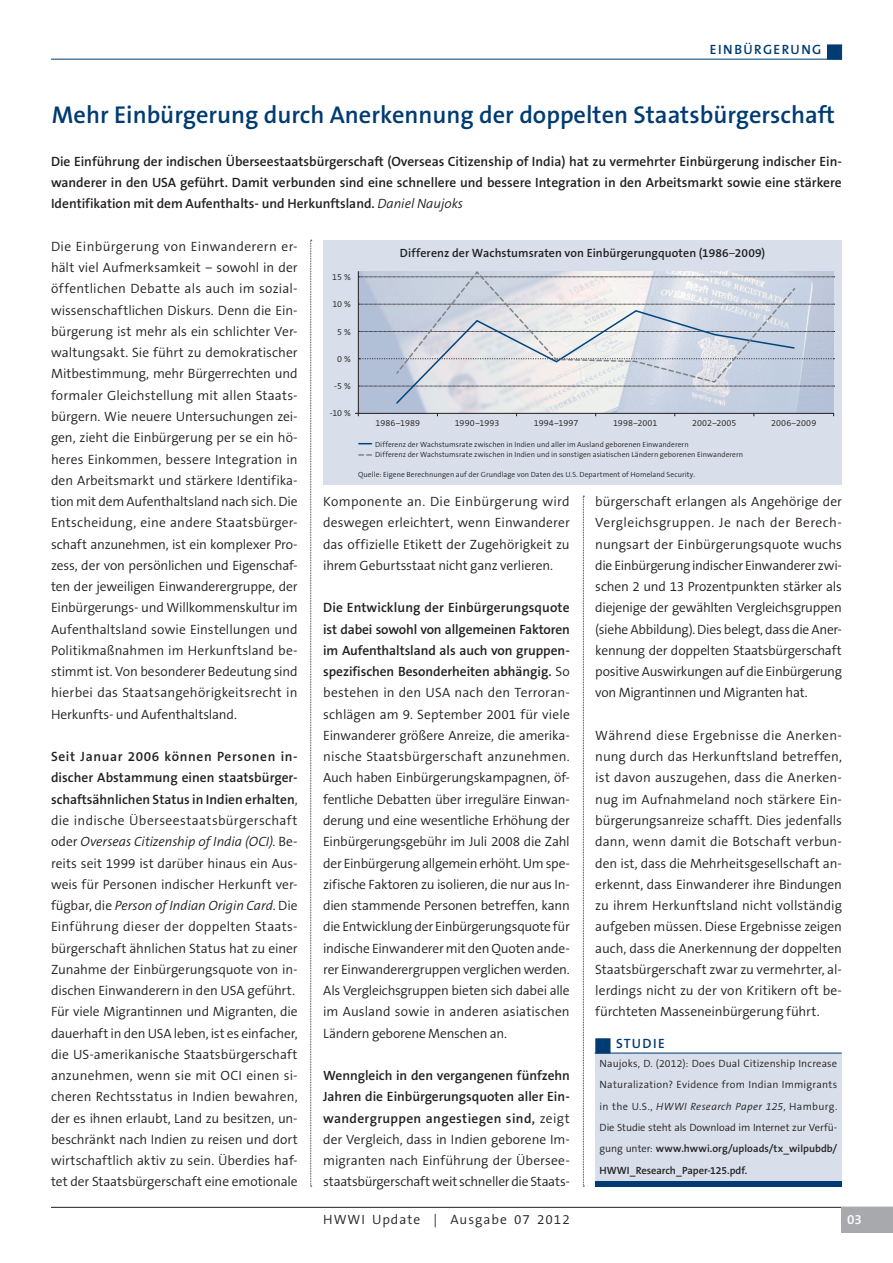
<style>
.page{position:relative;width:893px;height:1263px;background:#fff}
.page>*{position:absolute;margin:0;border:0;box-sizing:border-box;transform-origin:0 0}
.Headline{font:600 24.45px "The Sans B6";color:#003b71}
.Fliesstext{font:300 13.5px/21.3px "The Sans B4";letter-spacing:-.01em;color:#231f20;text-align:justify}
.Fliesstext-2{font:600 13.5px/21.3px "The Sans B6";color:#231f20;text-align:justify}
.Fliesstext-3{font:300 13.5px "The Sans B4";letter-spacing:.075em;color:#231f20}
.Themen{font:600 13.5px "The Sans B6";letter-spacing:.1em;color:#003b71}
.t1{font:600 13.5px "The Sans B6";color:#fff}
.Bildunterschrift{font:600 12px "The Sans B6";letter-spacing:.005em;color:#231f20}
.Fliesstext-4{font:300 10.5px/21.3px "The Sans B4";letter-spacing:-.005em;color:#231f20;text-align:justify}
.Tabbelen_und_Schaubi{font:300 9px "The Sans B4";color:#231f20}
.Tabbelen_und_Schaubi-2{font:300 9px "The Sans B4";letter-spacing:.02em;color:#231f20}
.Tabbelen_und_Schaubi-3{font:300 7.5px "The Sans B4";letter-spacing:.005em;color:#231f20}
.s1{font-family:"The Sans B4";font-weight:300;font-style:italic}
.s2{font-family:"The Sans B6";font-weight:600}
.s3{font-style:italic}
.s4{font-family:"The Sans B4";font-weight:300}
</style>
<div class="page">
<div style="left:827px;top:45px;width:15px;height:14px;background:#003b71"></div>
<hr style="left:51px;top:1207px;width:842px;height:1px;background:#231f20">
<div style="left:842px;top:1208px;width:51px;height:25px;background:#a8a9ad"></div>
<svg style="left:310px;top:240px;width:2px;height:947px"></svg>
<hr style="left:51px;top:59px;width:791px;height:1px;background:#003b71">
<svg style="left:583px;top:496px;width:1px;height:691px"></svg>
<div style="left:595px;top:1053px;width:246px;height:133px;background:#d8dfeb"></div>
<div style="left:595px;top:1180px;width:247px;height:6px;background:#003b71"></div>
<hr style="left:595px;top:1053px;width:247px;height:1px;background:#003b71">
<div style="left:595px;top:1038px;width:15px;height:15px;background:#003b71;border:1px solid #003b71"></div>
<div style="left:323px;top:240px;width:519px;height:245px;background:#d8dfeb"></div>
<hr style="left:358px;top:271px;width:1px;height:145px;background:#231f20">
<hr style="left:355px;top:413px;width:479px;height:1px;background:#231f20">
<svg style="left:358px;top:273px;width:477px;height:132px"></svg>
<svg style="left:395px;top:271px;width:402px;height:113px"></svg>
<svg style="left:359px;top:443px;width:12px;height:1px"></svg>
<svg style="left:359px;top:454px;width:12px;height:2px"></svg>
<p class="Themen" style="left:710px;top:42px;width:113px">EINBÜRGERUNG</p>
<p class="Headline" style="left:52px;top:102px;width:785px">Mehr Einbürgerung durch Anerkennung der doppelten Staatsbürgerschaft</p>
<p class="Fliesstext-2" style="left:51px;top:151px;width:792px">Die Einführung der indischen Überseestaatsbürgerschaft (Overseas Citizenship of India) hat zu vermehrter Einbürgerung indischer Ein&shy;wanderer in den USA geführt. Damit verbunden sind eine schnellere und bessere Integration in den Arbeitsmarkt sowie eine stärkere Identifikation mit dem Aufenthalts- und Herkunftsland. <span class="s1">Daniel Naujoks</span></p>
<p class="Fliesstext" style="left:51px;top:236px;width:248px">Die Einbürgerung von Einwanderern er&shy;hält viel Aufmerksamkeit − sowohl in der öffentlichen Debatte als auch im sozial&shy;wissenschaftlichen Diskurs. Denn die Ein&shy;bürgerung ist mehr als ein schlichter Ver&shy;waltungsakt. Sie führt zu demokratischer Mitbestimmung, mehr Bürgerrechten und formaler Gleichstellung mit allen Staats&shy;bürgern. Wie neuere Untersuchungen zei&shy;gen, zieht die Einbürgerung per se ein hö&shy;heres Einkommen, bessere Integration in den Arbeitsmarkt und stärkere Identifika&shy;tion mit dem Aufenthaltsland nach sich. Die Entscheidung, eine andere Staatsbürger&shy;schaft anzunehmen, ist ein komplexer Pro&shy;zess, der von persönlichen und Eigenschaf&shy;ten der jeweiligen Einwanderergruppe, der Einbürgerungs- und Willkommenskultur im Aufenthaltsland sowie Einstellungen und Politikmaßnahmen im Herkunftsland be&shy;stimmt ist. Von besonderer Bedeutung sind hierbei das Staatsangehörigkeitsrecht in Herkunfts- und Aufenthaltsland.</p>
<p class="Fliesstext" style="left:51px;top:746px;width:248px"><span class="s2">Seit Januar 2006 können Personen in&shy;discher Abstammung einen staatsbürger&shy;schaftsähnlichen Status in Indien erhalten</span>, die indische Überseestaatsbürgerschaft oder <span class="s3">Overseas Citizenship of India (OCI)</span>. Be&shy;reits seit 1999 ist darüber hinaus ein Aus&shy;weis für Personen indischer Herkunft ver&shy;fügbar, die <span class="s3">Person of Indian Origin Card</span>. Die Einführung dieser der doppelten Staats&shy;bürgerschaft ähnlichen Status hat zu einer Zunahme der Einbürgerungsquote von in&shy;dischen Einwanderern in den USA geführt.</p>
<p class="Fliesstext" style="left:51px;top:1001px;width:248px">Für viele Migrantinnen und Migranten, die dauerhaft in den USA leben, ist es einfacher, die US-amerikanische Staatsbürgerschaft anzunehmen, wenn sie mit OCI einen si&shy;cheren Rechtsstatus in Indien bewahren, der es ihnen erlaubt, Land zu besitzen, un&shy;beschränkt nach Indien zu reisen und dort wirtschaftlich aktiv zu sein. Überdies haf&shy;tet der Staatsbürgerschaft eine emotionale</p>
<p class="Tabbelen_und_Schaubi" style="left:332px;top:272px;width:20px">15 %</p>
<p class="Tabbelen_und_Schaubi" style="left:332px;top:299px;width:20px">10 %</p>
<p class="Tabbelen_und_Schaubi" style="left:337px;top:327px;width:15px">5 %</p>
<p class="Bildunterschrift" style="left:400px;top:247px;width:367px">Differenz der Wachstumsraten von Einbürgerungquoten (1986<span class="s4">−</span>2009)</p>
<p class="Tabbelen_und_Schaubi" style="left:337px;top:354px;width:15px">0 %</p>
<p class="Tabbelen_und_Schaubi" style="left:334px;top:381px;width:18px">-5 %</p>
<p class="Tabbelen_und_Schaubi" style="left:330px;top:408px;width:22px">-10 %</p>
<p class="Tabbelen_und_Schaubi" style="left:376px;top:418px;width:46px">1986−1989</p>
<p class="Tabbelen_und_Schaubi" style="left:455px;top:418px;width:46px">1990−1993</p>
<p class="Tabbelen_und_Schaubi" style="left:534px;top:418px;width:46px">1994−1997</p>
<p class="Tabbelen_und_Schaubi" style="left:613px;top:418px;width:46px">1998−2001</p>
<p class="Tabbelen_und_Schaubi" style="left:692px;top:418px;width:46px">2002−2005</p>
<p class="Tabbelen_und_Schaubi-2" style="left:771px;top:418px;width:47px">2006−2009</p>
<p class="Tabbelen_und_Schaubi-3" style="left:375px;top:440px;width:315px">Differenz der Wachstumsrate zwischen in Indien und aller im Ausland geborenen Einwanderern</p>
<p class="Tabbelen_und_Schaubi-3" style="left:375px;top:451px;width:370px">Differenz der Wachstumsrate zwischen in Indien und in sonstigen asiatischen Ländern geborenen Einwanderern</p>
<p class="Tabbelen_und_Schaubi-3" style="left:358px;top:470px;width:338px">Quelle: Eigene Berechnungen auf der Grundlage von Daten des U.S. Department of Homeland Security.</p>
<p class="Fliesstext" style="left:323px;top:491px;width:248px">Komponente an. Die Einbürgerung wird deswegen erleichtert, wenn Einwanderer das offizielle Etikett der Zugehörigkeit zu ihrem Geburtsstaat nicht ganz verlieren.</p>
<p class="Fliesstext" style="left:323px;top:597px;width:248px"><span class="s2">Die Entwicklung der Einbürgerungsquote ist dabei sowohl von allgemeinen Faktoren im Aufenthaltsland als auch von gruppen&shy;spezifischen Besonderheiten abhängig.</span> So bestehen in den USA nach den Terroran&shy;schlägen am 9. September 2001 für viele Einwanderer größere Anreize, die amerika&shy;nische Staatsbürgerschaft anzunehmen.<br>Auch haben Einbürgerungskampagnen, öf&shy;fentliche Debatten über irreguläre Einwan&shy;derung und eine wesentliche Erhöhung der Einbürgerungsgebühr im Juli 2008 die Zahl der Einbürgerung allgemein erhöht. Um spe&shy;zifische Faktoren zu isolieren, die nur aus In&shy;dien stammende Personen betreffen, kann die Entwicklung der Einbürgerungsquote für indische Einwanderer mit den Quoten ande&shy;rer Einwanderergruppen verglichen werden.<br>Als Vergleichsgruppen bieten sich dabei alle im Ausland sowie in anderen asiatischen Ländern geborene Menschen an.</p>
<p class="Fliesstext" style="left:323px;top:1065px;width:248px"><span class="s2">Wenngleich in den vergangenen fünfzehn Jahren die Einbürgerungsquoten aller Ein&shy;wandergruppen angestiegen sind,</span> zeigt der Vergleich, dass in Indien geborene Im&shy;migranten nach Einführung der Übersee&shy;staatsbürgerschaft weit schneller die Staats-</p>
<p class="Fliesstext" style="left:595px;top:491px;width:248px">bürgerschaft erlangen als Angehörige der Vergleichsgruppen. Je nach der Berech&shy;nungsart der Einbürgerungsquote wuchs die Einbürgerung indischer Einwanderer zwi&shy;schen 2 und 13 Prozentpunkten stärker als diejenige der gewählten Vergleichsgruppen (siehe Abbildung). Dies belegt, dass die Aner&shy;kennung der doppelten Staatsbürgerschaft positive Auswirkungen auf die Einbürgerung von Migrantinnen und Migranten hat.</p>
<p class="Fliesstext" style="left:595px;top:725px;width:248px">Während diese Ergebnisse die Anerken&shy;nung durch das Herkunftsland betreffen, ist davon auszugehen, dass die Anerken&shy;nug im Aufnahmeland noch stärkere Ein&shy;bürgerungsanreize schafft. Dies jedenfalls dann, wenn damit die Botschaft verbun&shy;den ist, dass die Mehrheitsgesellschaft an&shy;erkennt, dass Einwanderer ihre Bindungen zu ihrem Herkunftsland nicht vollständig aufgeben müssen. Diese Ergebnisse zeigen auch, dass die Anerkennung der doppelten Staatsbürgerschaft zwar zu vermehrter, al&shy;lerdings nicht zu der von Kritikern oft be&shy;fürchteten Masseneinbürgerung führt.</p>
<p class="Fliesstext-4" style="left:600px;top:1053px;width:239px">Naujoks, D. (2012): Does Dual Citizenship Increase Naturalization? Evidence from Indian Immigrants in the U.S., <span class="s3">HWWI Research Paper 125</span>, Hamburg.<br>Die Studie steht als Download im Internet zur Verfü&shy;gung unter: <span class="s2">www.hwwi.org/uploads/tx_wilpubdb/ HWWI_Research_Paper-125.pdf.</span></p>
<p class="Themen" style="left:616px;top:1036px;width:51px">STUDIE</p>
<p class="Fliesstext-3" style="left:323px;top:1212px;width:248px">HWWI Update | Ausgabe 07 2012</p>
<p class="t1" style="left:847px;top:1212px;width:16px">03</p>
</div>
